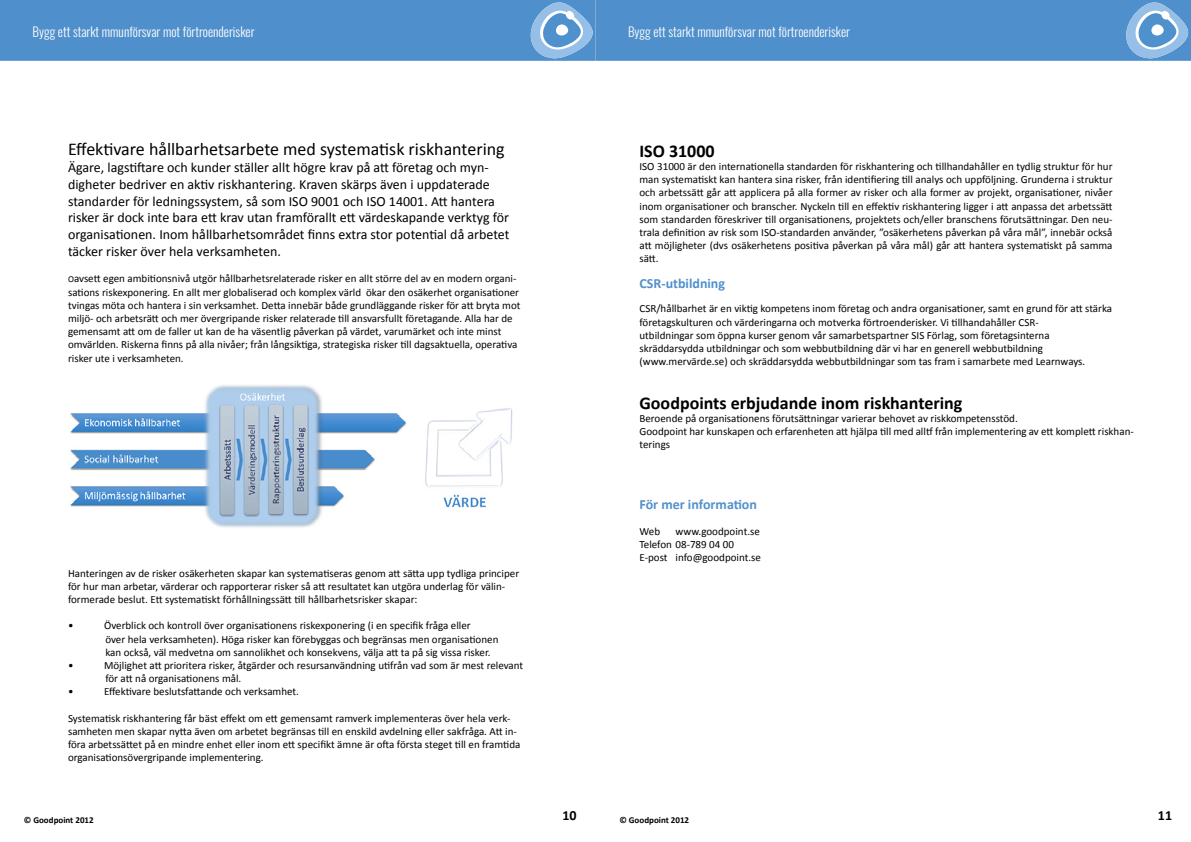
<style>
.page{position:relative;width:1191px;height:842px;background:#fff}
.page>*{position:absolute;margin:0;border:0;box-sizing:border-box;transform-origin:0 0}
.t1{font:18px "Calibri";color:#000}
.t2{font:700 18px "Calibri";color:#000}
.t3{font:14px/16.8px "Calibri";color:#000}
.t4{font:700 14px "Calibri";color:#5091cd}
.t5{font:700 14px "Calibri";color:#000}
.t6{font:300 13px "Oswald";color:#fff}
.t7{font:11px/13.2px "Calibri";color:#000}
.t8{font:700 9px "Calibri";color:#000}
.s1{font-size:9px}
</style>
<div class="page">
<div style="left:0;top:0;width:1191px;height:61px;background:#4f8fcc"></div>
<img style="left:68px;top:385px;width:445px;height:143px">
<p class="t6" style="left:33px;top:23px;width:223px">Bygg ett starkt mmunförsvar mot förtroenderisker</p>
<p class="t6" style="left:628px;top:23px;width:223px">Bygg ett starkt mmunförsvar mot förtroenderisker</p>
<h1 class="t1" style="left:68px;top:138px;width:438px">Effektivare hållbarhetsarbete med systematisk riskhantering</h1>
<p class="t3" style="left:68px;top:159px;width:443px">Ägare, lagstiftare och kunder ställer allt högre krav på att företag och myn&shy;digheter bedriver en aktiv riskhantering. Kraven skärps även i uppdaterade standarder för ledningssystem, så som ISO 9001 och ISO 14001. Att hantera risker är dock inte bara ett krav utan framförallt ett värdeskapande verktyg för organisationen. Inom hållbarhetsområdet finns extra stor potential då arbetet täcker risker över hela verksamheten.</p>
<p class="t7" style="left:68px;top:272px;width:454px"><span class="s1">O</span>avsett egen ambitionsnivå utgör hållbarhetsrelaterade risker en allt större del av en modern organi&shy;sations riskexponering. En allt mer globaliserad och komplex värld ökar den osäkerhet organisationer tvingas möta och hantera i sin verksamhet. Detta innebär både grundläggande risker för att bryta mot miljö- och arbetsrätt och mer övergripande risker relaterade till ansvarsfullt företagande. Alla har de gemensamt att om de faller ut kan de ha väsentlig påverkan på värdet, varumärket och inte minst omvärlden. Riskerna finns på alla nivåer; från långsiktiga, strategiska risker till dagsaktuella, operativa risker ute i verksamheten.</p>
<p class="t7" style="left:68px;top:566px;width:453px">Hanteringen av de risker osäkerheten skapar kan systematiseras genom att sätta upp tydliga principer för hur man arbetar, värderar och rapporterar risker så att resultatet kan utgöra underlag för välin&shy;formerade beslut. Ett systematiskt förhållningssätt till hållbarhetsrisker skapar:</p>
<p class="t7" style="left:68px;top:619px;width:7px">•</p>
<p class="t7" style="left:104px;top:619px;width:396px">Överblick och kontroll över organisationens riskexponering (i en specifik fråga eller<br>över hela verksamheten). Höga risker kan förebyggas och begränsas men organisationen kan också, väl medvetna om sannolikhet och konsekvens, välja att ta på sig vissa risker.</p>
<p class="t7" style="left:68px;top:659px;width:7px">•</p>
<p class="t7" style="left:104px;top:659px;width:421px">Möjlighet att prioritera risker, åtgärder och resursanvändning utifrån vad som är mest relevant för att nå organisationens mål.</p>
<p class="t7" style="left:68px;top:685px;width:7px">•</p>
<p class="t7" style="left:104px;top:685px;width:196px">Effektivare beslutsfattande och verksamhet.</p>
<p class="t7" style="left:68px;top:712px;width:454px">Systematisk riskhantering får bäst effekt om ett gemensamt ramverk implementeras över hela verk&shy;samheten men skapar nytta även om arbetet begränsas till en enskild avdelning eller sakfråga. Att in&shy;föra arbetssättet på en mindre enhet eller inom ett specifikt ämne är ofta första steget till en framtida organisationsövergripande implementering.</p>
<p class="t8" style="left:24px;top:814px;width:71px">© Goodpoint 2012</p>
<p class="t5" style="left:562px;top:807px;width:16px">10</p>
<h1 class="t2" style="left:639px;top:139px;width:77px">ISO 31000</h1>
<p class="t7" style="left:639px;top:160px;width:474px;text-align:justify">ISO 31000 är den internationella standarden för riskhantering och tillhandahåller en tydlig struktur för hur man systematiskt kan hantera sina risker, från identifiering till analys och uppföljning. Grunderna i struktur och arbetssätt går att applicera på alla former av risker och alla former av projekt, organisationer, nivåer inom organisationer och branscher. Nyckeln till en effektiv riskhantering ligger i att anpassa det arbetssätt som standarden föreskriver till organisationens, projektets och/eller branschens förutsättningar. Den neu&shy;trala definition av risk som ISO-standarden använder, ”osäkerhetens påverkan på våra mål”, innebär också att möjligheter (dvs osäkerhetens positiva påverkan på våra mål) går att hantera systematiskt på samma sätt.</p>
<p class="t4" style="left:639px;top:275px;width:87px">CSR-utbildning</p>
<p class="t7" style="left:639px;top:302px;width:474px">CSR/hållbarhet är en viktig kompetens inom företag och andra organisationer, samt en grund för att stärka företagskulturen och värderingarna och motverka förtroenderisker. Vi tillhandahåller CSR-<br>utbildningar som öppna kurser genom vår samarbetspartner SIS Förlag, som företagsinterna skräddarsydda utbildningar och som webbutbildning där vi har en generell webbutbildning (www.mervärde.se) och skräddarsydda webbutbildningar som tas fram i samarbete med Learnways.</p>
<h1 class="t2" style="left:639px;top:391px;width:324px">Goodpoints erbjudande inom riskhantering</h1>
<p class="t7" style="left:639px;top:412px;width:496px">Beroende på organisationens förutsättningar varierar behovet av riskkompetensstöd.<br>Goodpoint har kunskapen och erfarenheten att hjälpa till med alltf från implementering av ett komplett riskhan&shy;terings</p>
<p class="t4" style="left:639px;top:495px;width:119px">För mer information</p>
<p class="t7" style="left:639px;top:525px;width:22px">Web</p>
<p class="t7" style="left:639px;top:525px;width:123px;text-indent:36px">www.goodpoint.se<br>Telefon 08-789 04 00<br>E-post info@goodpoint.se</p>
<p class="t8" style="left:619px;top:814px;width:71px">© Goodpoint 2012</p>
<p class="t5" style="left:1157px;top:807px;width:16px">11</p>
</div>
